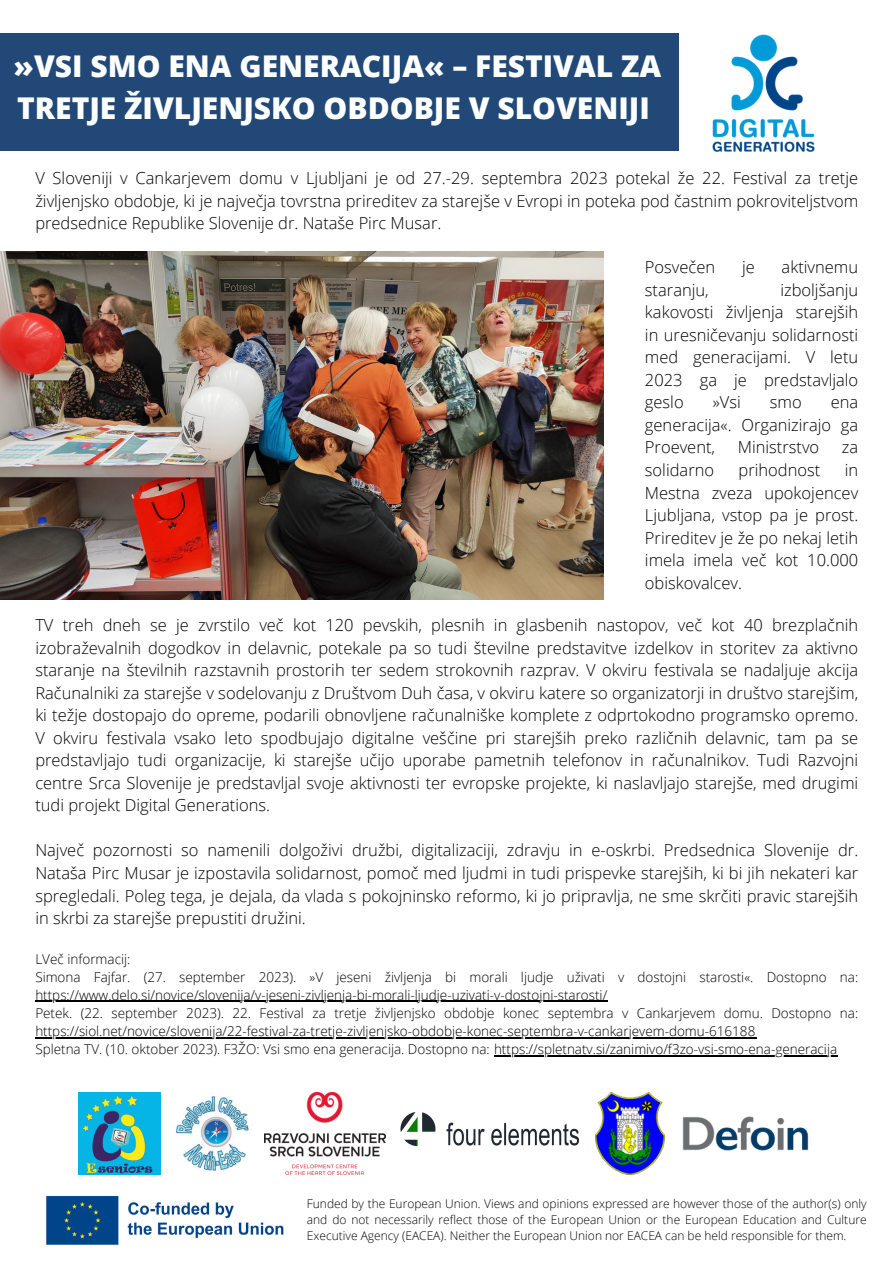
<style>
.page{position:relative;width:894px;height:1264px;background:#fff}
.page>*{position:absolute;margin:0;border:0;box-sizing:border-box;transform-origin:0 0}
.t1{font:800 30px/41.7px "Open Sans";color:#fdfffe}
.t2{font:300 16.5px/22.5px "Open Sans";color:#000;text-align:justify}
.t3{font:300 13.5px/18px "Open Sans";color:#000}
.t4{font:300 12px/16px "Open Sans";color:#000;text-align:justify}
</style>
<div class="page">
<div style="left:0;top:33px;width:678px;height:118px;background:#214877"></div>
<img style="left:712px;top:34px;width:103px;height:118px">
<img style="left:46px;top:1195px;width:238px;height:50px">
<img style="left:78px;top:1092px;width:82px;height:82px">
<img style="left:175px;top:1096px;width:74px;height:75px">
<img style="left:264px;top:1092px;width:122px;height:82px">
<img style="left:595px;top:1092px;width:69px;height:82px">
<img style="left:400px;top:1112px;width:180px;height:35px">
<img style="left:682px;top:1116px;width:127px;height:35px">
<img style="left:0;top:251px;width:603px;height:348px">
<hr style="left:35px;top:1000px;width:573px;height:2px;background:#000">
<hr style="left:35px;top:1036px;width:721px;height:2px;background:#000">
<hr style="left:494px;top:1054px;width:343px;height:2px;background:#000">
<p class="t1" style="left:14px;top:44px;width:649px">»VSI SMO ENA GENERACIJA« – FESTIVAL ZA<br>TRETJE ŽIVLJENJSKO OBDOBJE V SLOVENIJI</p>
<p class="t2" style="left:35px;top:167px;width:824px">V Sloveniji v Cankarjevem domu v Ljubljani je od 27.-29. septembra 2023 potekal že 22. Festival za tretje življenjsko obdobje, ki je največja tovrstna prireditev za starejše v Evropi in poteka pod častnim pokroviteljstvom predsednice Republike Slovenije dr. Nataše Pirc Musar.</p>
<p class="t2" style="left:644px;top:256px;width:72px">Posvečen</p>
<p class="t2" style="left:741px;top:256px;width:14px">je</p>
<p class="t2" style="left:781px;top:256px;width:78px">aktivnemu</p>
<p class="t2" style="left:644px;top:278px;width:65px">staranju,</p>
<p class="t2" style="left:644px;top:278px;width:215px;text-indent:135px">izboljšanju kakovosti življenja starejših in uresničevanju solidarnosti med generacijami. V letu 2023 ga je predstavljalo geslo</p>
<p class="t2" style="left:712px;top:391px;width:30px">»Vsi</p>
<p class="t2" style="left:769px;top:391px;width:33px">smo</p>
<p class="t2" style="left:644px;top:391px;width:215px;text-indent:186px">ena generacija«. Organizirajo ga Proevent,</p>
<p class="t2" style="left:737px;top:436px;width:83px">Ministrstvo</p>
<p class="t2" style="left:841px;top:436px;width:18px">za</p>
<p class="t2" style="left:644px;top:458px;width:71px">solidarno</p>
<p class="t2" style="left:738px;top:458px;width:83px">prihodnost</p>
<p class="t2" style="left:644px;top:458px;width:215px;text-indent:200px">in Mestna zveza upokojencev Ljubljana, vstop pa je prost.<br>Prireditev je že po nekaj letih imela imela več kot 10.000 obiskovalcev.</p>
<p class="t2" style="left:35px;top:613px;width:824px">TV treh dneh se je zvrstilo več kot 120 pevskih, plesnih in glasbenih nastopov, več kot 40 brezplačnih izobraževalnih dogodkov in delavnic, potekale pa so tudi številne predstavitve izdelkov in storitev za aktivno staranje na številnih razstavnih prostorih ter sedem strokovnih razprav. V okviru festivala se nadaljuje akcija Računalniki za starejše v sodelovanju z Društvom Duh časa, v okviru katere so organizatorji in društvo starejšim, ki težje dostopajo do opreme, podarili obnovljene računalniške komplete z odprtokodno programsko opremo.<br>V okviru festivala vsako leto spodbujajo digitalne veščine pri starejših preko različnih delavnic, tam pa se predstavljajo tudi organizacije, ki starejše učijo uporabe pametnih telefonov in računalnikov. Tudi Razvojni centre Srca Slovenije je predstavljal svoje aktivnosti ter evropske projekte, ki naslavljajo starejše, med drugimi tudi projekt Digital Generations.</p>
<p class="t2" style="left:35px;top:838px;width:824px">Največ pozornosti so namenili dolgoživi družbi, digitalizaciji, zdravju in e-oskrbi. Predsednica Slovenije dr.<br>Nataša Pirc Musar je izpostavila solidarnost, pomoč med ljudmi in tudi prispevke starejših, ki bi jih nekateri kar spregledali. Poleg tega, je dejala, da vlada s pokojninsko reformo, ki jo pripravlja, ne sme skrčiti pravic starejših in skrbi za starejše prepustiti družini.</p>
<p class="t3" style="left:35px;top:949px;width:96px">LVeč informacij:</p>
<p class="t3" style="left:35px;top:967px;width:824px">Simona Fajfar. (27. september 2023). »V jeseni življenja bi morali ljudje uživati v dostojni starosti«. Dostopno na: https://www.delo.si/novice/slovenija/v-jeseni-zivljenja-bi-morali-ljudje-uzivati-v-dostojni-starosti/</p>
<p class="t3" style="left:35px;top:1003px;width:824px">Petek. (22. september 2023). 22. Festival za tretje življenjsko obdobje konec septembra v Cankarjevem domu. Dostopno na: https://siol.net/novice/slovenija/22-festival-za-tretje-zivljenjsko-obdobje-konec-septembra-v-cankarjevem-domu-616188</p>
<p class="t3" style="left:35px;top:1039px;width:803px">Spletna TV. (10. oktober 2023). F3ŽO: Vsi smo ena generacija. Dostopno na: https://spletnatv.si/zanimivo/f3zo-vsi-smo-ena-generacija</p>
<p class="t4" style="left:307px;top:1195px;width:561px">Funded by the European Union. Views and opinions expressed are however those of the author(s) only and do not necessarily reflect those of the European Union or the European Education and Culture Executive Agency (EACEA). Neither the European Union nor EACEA can be held responsible for them.</p>
</div>
